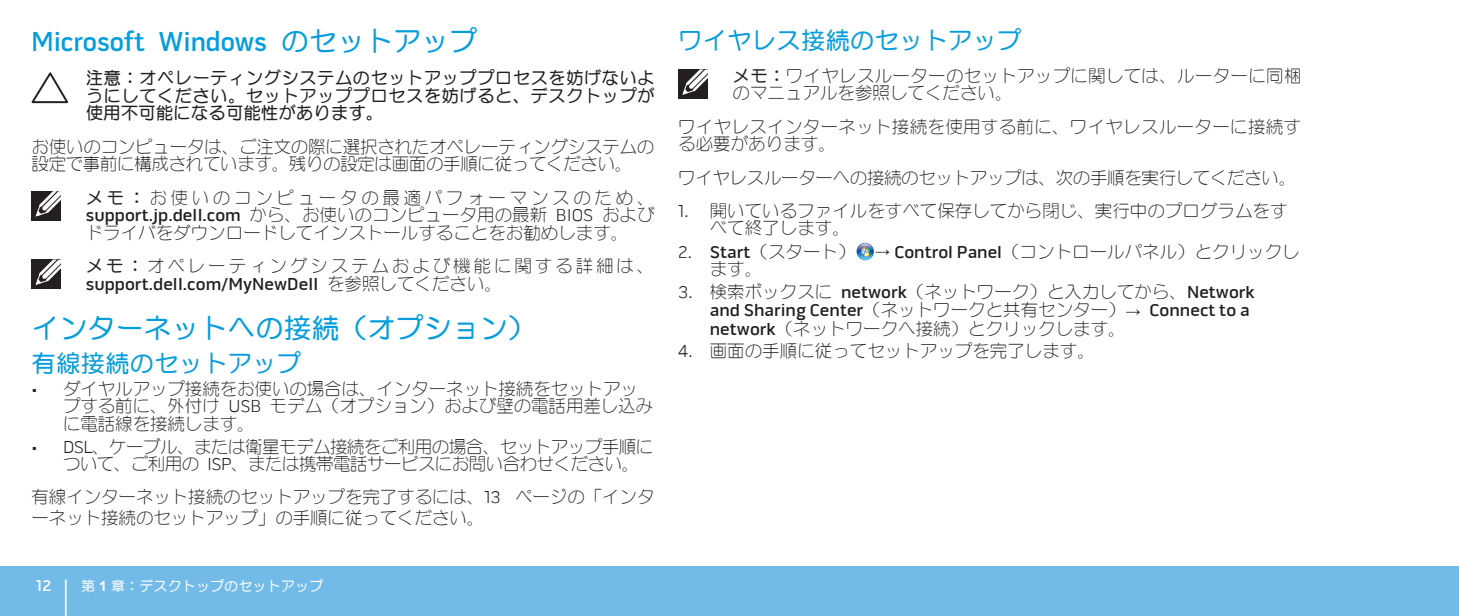
<style>
.page{position:relative;width:1459px;height:616px;background:#fff}
.page>*{position:absolute;margin:0;border:0;box-sizing:border-box;transform-origin:0 0}
.t1{font:600 28px "Pill Gothic 600 mg";color:#069ddc}
.t2{font:28px "HG Marugothic B";color:#069ddc}
.t3{font:24.5px "HG Marugothic B";color:#069ddc}
.t4{font:17.5px/17.5px "HG Marugothic L";letter-spacing:-.005em;color:#231f20}
.t5{font:17.5px/17.5px "HG Marugothic L";letter-spacing:.015em;color:#231f20}
.t6{font:17.5px/17.5px "HG Marugothic B";letter-spacing:.015em;color:#231f20;text-align:justify}
.t7{font:500 17.5px "Pill Alt 600 mg";color:#231f20}
.t8{font:17.5px/17.5px "HG Marugothic L";letter-spacing:-.03em;color:#231f20}
.t9{font:17.5px "HG Marugothic L";letter-spacing:.165em;color:#231f20}
.t10{font:500 15.75px "Pill Alt 600 mg";color:#fff}
.t11{font:14px "HG Marugothic B";letter-spacing:.01em;color:#fff}
.s1{font-family:"HG Marugothic B";font-weight:400}
.s2{font-family:"HG Marugothic B"}
.s3{font-family:"Pill Alt 600 mg";font-weight:500}
.s4{font-family:"Pill Alt 600 mg";font-weight:300}
.s5{font-family:"HG Marugothic L";font-weight:400}
.s6{font-family:"Arial";font-weight:700}
.s7{font-family:"Arial";font-size:14.88px}
.s8{font-family:"Arial";font-weight:400;font-size:14.88px}
</style>
<div class="page">
<div style="left:0;top:566px;width:1458px;height:49px;background:#72bbe8"></div>
<hr style="left:65px;top:579px;width:2px;height:36px;background:#fff">
<div style="left:678px;top:69px;width:30px;height:30px;background:#231f20"></div>
<svg style="left:682px;top:69px;width:26px;height:26px"></svg>
<svg style="left:856px;top:243px;width:18px;height:17px"></svg>
<svg style="left:857px;top:243px;width:16px;height:16px"></svg>
<svg style="left:859px;top:246px;width:11px;height:10px"></svg>
<svg style="left:32px;top:72px;width:36px;height:31px"></svg>
<div style="left:32px;top:191px;width:29px;height:30px;background:#231f20"></div>
<svg style="left:35px;top:191px;width:26px;height:26px"></svg>
<div style="left:32px;top:259px;width:29px;height:30px;background:#231f20"></div>
<svg style="left:35px;top:259px;width:26px;height:26px"></svg>
<h1 class="t1" style="left:32px;top:30px;width:447px">Microsoft Windows <span class="s1">のセットアップ</span></h1>
<p class="t6" style="left:86px;top:69px;width:570px">注意：オペレーティングシステムのセットアッププロセスを妨げないようにしてください。セットアッププロセスを妨げると、デスクトップが使用不可能になる可能性があります。</p>
<p class="t4" style="left:32px;top:137px;width:624px">お使いのコンピュータは、ご注文の際に選択されたオペレーティングシステムの設定で事前に構成されています。残りの設定は画面の手順に従ってください。</p>
<p class="t4" style="left:86px;top:188px;width:570px;text-align:justify"><span class="s2">メモ：</span>お使いのコンピュータの最適パフォーマンスのため、<span class="s3">support.jp.dell.com</span> から、お使いのコンピュータ用の最新 <span class="s4">BIOS</span> およびドライバをダウンロードしてインストールすることをお勧めします。</p>
<p class="t9" style="left:86px;top:257px;width:570px"><span class="s2">メモ：</span>オペレーティングシステムおよび機能に関する詳細は、</p>
<p class="t7" style="left:86px;top:273px;width:418px">support.dell.com/MyNewDell <span class="s5">を参照してください。</span></p>
<h1 class="t2" style="left:32px;top:314px;width:505px">インターネットへの接続（オプション）</h1>
<h2 class="t3" style="left:32px;top:351px;width:271px">有線接続のセットアップ</h2>
<p class="t4" style="left:63px;top:379px;width:591px;text-indent:-32px"><span class="s4">•</span> ダイヤルアップ接続をお使いの場合は、インターネット接続をセットアップする前に、外付け <span class="s4">USB</span> モデム（オプション）および壁の電話用差し込みに電話線を接続します。</p>
<p class="t8" style="left:63px;top:437px;width:591px;text-indent:-32px"><span class="s4">• DSL</span>、ケーブル、または衛星モデム接続をご利用の場合、セットアップ手順について、ご利用の <span class="s4">ISP</span>、または携帯電話サービスにお問い合わせください。</p>
<p class="t4" style="left:31px;top:486px;width:624px;line-height:21px">有線インターネット接続のセットアップを完了するには、<span class="s4">13</span> ページの「インターネット接続のセットアップ」の手順に従ってください。</p>
<p class="t10" style="left:36px;top:576px;width:16px">12</p>
<p class="t11" style="left:81px;top:579px;width:244px">第 <span class="s6">1</span> 章：デスクトップのセットアップ</p>
<h2 class="t3" style="left:678px;top:27px;width:344px">ワイヤレス接続のセットアップ</h2>
<p class="t5" style="left:732px;top:67px;width:570px"><span class="s2">メモ：</span>ワイヤレスルーターのセットアップに関しては、ルーターに同梱のマニュアルを参照してください。</p>
<p class="t5" style="left:678px;top:117px;width:624px">ワイヤレスインターネット接続を使用する前に、ワイヤレスルーターに接続する必要があります。</p>
<p class="t4" style="left:678px;top:168px;width:619px">ワイヤレスルーターへの接続のセットアップは、次の手順を実行してください。</p>
<p class="t4" style="left:710px;top:201px;width:579px;text-indent:-32px"><span class="s4">1.</span> 開いているファイルをすべて保存してから閉じ、実行中のプログラムをすべて終了します。</p>
<p class="t4" style="left:710px;top:242px;width:591px;text-indent:-31px"><span class="s4">2.</span> <span class="s3">Start</span>（スタート） <span class="s7">→</span> <span class="s3">Control Panel</span>（コントロールパネル）とクリックします。</p>
<p class="t4" style="left:678px;top:282px;width:578px"><span class="s4">3.</span> 検索ボックスに <span class="s3">network</span>（ネットワーク）と入力してから、<span class="s3">Network</span></p>
<p class="t7" style="left:710px;top:299px;width:541px">and Sharing Center<span class="s5">（ネットワークと共有センター）</span><span class="s8">→</span> Connect to a</p>
<p class="t4" style="left:710px;top:319px;width:417px"><span class="s3">network</span>（ネットワークへ接続）とクリックします。</p>
<p class="t4" style="left:678px;top:341px;width:418px"><span class="s4">4.</span> 画面の手順に従ってセットアップを完了します。</p>
</div>
